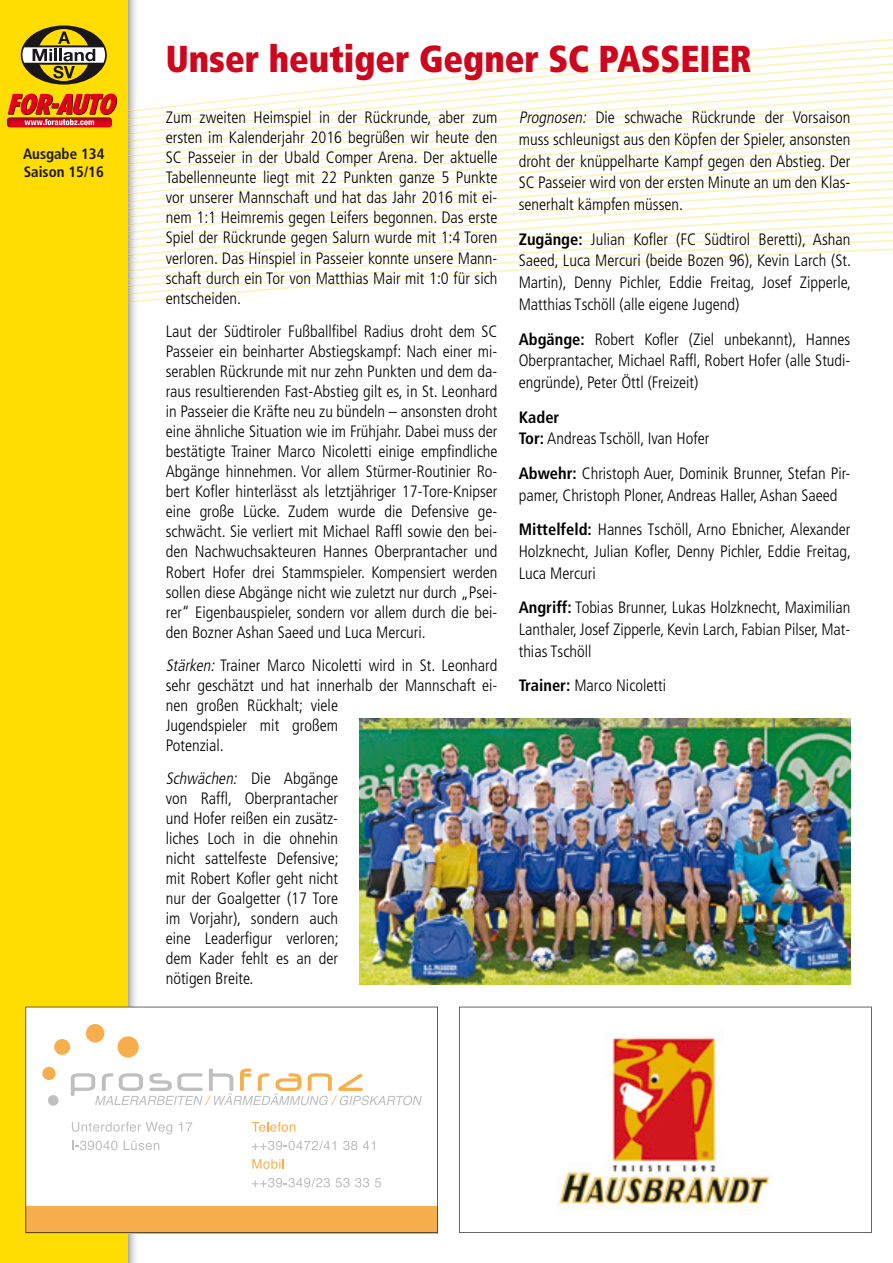
<style>
.page{position:relative;width:893px;height:1263px;background:#fff}
.page>*{position:absolute;margin:0;border:0;box-sizing:border-box;transform-origin:0 0}
.t1{font:900 condensed 37.5px "Frutiger";color:#cd071e;scale:.95 1}
.t2{font:300 condensed 16.5px/20.1px "Frutiger";color:#010000;text-align:justify}
.t3{font:700 condensed 15px/18px "Frutiger";color:#1a171c}
.s1{font-style:italic}
.s2{font-weight:700}
</style>
<div class="page">
<svg style="left:145px;top:39px;width:748px;height:70px"></svg>
<img style="left:128px;top:0;width:11px;height:1263px">
<svg style="left:128px;top:109px;width:765px;height:194px"></svg>
<div style="left:0;top:0;width:128px;height:1263px;background:#fd0"></div>
<svg style="left:21px;top:26px;width:86px;height:59px"></svg>
<img style="left:7px;top:118px;width:105px;height:9px">
<svg style="left:8px;top:94px;width:110px;height:31px"></svg>
<img style="left:359px;top:719px;width:491px;height:265px">
<svg style="left:459px;top:1007px;width:413px;height:226px"></svg>
<svg style="left:26px;top:1007px;width:412px;height:226px"></svg>
<svg style="left:252px;top:1178px;width:117px;height:9px"></svg>
<svg style="left:375px;top:1178px;width:6px;height:9px"></svg>
<svg style="left:252px;top:1159px;width:32px;height:10px"></svg>
<svg style="left:252px;top:1140px;width:84px;height:10px"></svg>
<svg style="left:343px;top:1141px;width:14px;height:9px"></svg>
<svg style="left:363px;top:1141px;width:12px;height:9px"></svg>
<svg style="left:252px;top:1122px;width:43px;height:10px"></svg>
<svg style="left:72px;top:1140px;width:45px;height:10px"></svg>
<svg style="left:124px;top:1140px;width:35px;height:10px"></svg>
<svg style="left:72px;top:1122px;width:100px;height:12px"></svg>
<svg style="left:179px;top:1122px;width:13px;height:9px"></svg>
<p class="t3" style="left:23px;top:145px;width:83px">Ausgabe 134<br>Saison 15/16</p>
<h1 class="t1" style="left:166px;top:36px;width:618px">Unser heutiger Gegner SC PASSEIER</h1>
<p class="t2" style="left:166px;top:107px;width:333px">Zum zweiten Heimspiel in der Rückrunde, aber zum ersten im Kalenderjahr 2016 begrüßen wir heute den SC Passeier in der Ubald Comper Arena. Der aktuelle Tabellenneunte liegt mit 22 Punkten ganze 5 Punkte vor unserer Mannschaft und hat das Jahr 2016 mit ei&shy;nem 1:1 Heimremis gegen Leifers begonnen. Das erste Spiel der Rückrunde gegen Salurn wurde mit 1:4 Toren verloren. Das Hinspiel in Passeier konnte unsere Mann&shy;schaft durch ein Tor von Matthias Mair mit 1:0 für sich entscheiden.</p>
<p class="t2" style="left:166px;top:321px;width:333px">Laut der Südtiroler Fußballfibel Radius droht dem SC Passeier ein beinharter Abstiegskampf: Nach einer mi&shy;serablen Rückrunde mit nur zehn Punkten und dem da&shy;raus resultierenden Fast-Abstieg gilt es, in St. Leonhard in Passeier die Kräfte neu zu bündeln – ansonsten droht eine ähnliche Situation wie im Frühjahr. Dabei muss der bestätigte Trainer Marco Nicoletti einige empfindliche Abgänge hinnehmen. Vor allem Stürmer-Routinier Ro&shy;bert Kofler hinterlässt als letztjähriger 17-Tore-Knipser eine große Lücke. Zudem wurde die Defensive ge&shy;schwächt. Sie verliert mit Michael Raffl sowie den bei&shy;den Nachwuchsakteuren Hannes Oberprantacher und Robert Hofer drei Stammspieler. Kompensiert werden sollen diese Abgänge nicht wie zuletzt nur durch „Psei&shy;rer“ Eigenbauspieler, sondern vor allem durch die bei&shy;den Bozner Ashan Saeed und Luca Mercuri.</p>
<p class="t2" style="left:166px;top:655px;width:333px;text-align:left"><span class="s1">Stärken:</span> Trainer Marco Nicoletti wird in St. Leonhard sehr geschätzt und hat innerhalb der Mannschaft ei&shy;nen großen Rückhalt; viele<br>Jugendspieler mit großem<br>Potenzial.</p>
<p class="t2" style="left:166px;top:768px;width:174px"><span class="s1">Schwächen:</span> D i e Abg ä n g e von Raffl, Oberprantacher und Hofer reißen ein zusätz&shy;liches Loch in die ohnehin nicht sattelfeste Defensive; mit Robert Kofler geht nicht nur der Goalgetter (17 Tore im Vorjahr), sondern auch eine Leaderfigur verloren; dem Kader fehlt es an der nötigen Breite.</p>
<p class="t2" style="left:519px;top:107px;width:333px;line-height:21.8px"><span class="s1">Prognosen:</span> Die schwache Rückrunde der Vorsaison muss schleunigst aus den Köpfen der Spieler, ansonsten droht der knüppelharte Kampf gegen den Abstieg. Der SC Passeier wird von der ersten Minute an um den Klas&shy;senerhalt kämpfen müssen.</p>
<p class="t2" style="left:519px;top:228px;width:334px;line-height:21.8px"><span class="s2">Zugänge:</span> Julian Kofler (FC Südtirol Beretti), Ashan Saeed, Luca Mercuri (beide Bozen 96), Kevin Larch (St.<br>Martin), Denny Pichler, Eddie Freitag, Josef Zipperle, Matthias Tschöll (alle eigene Jugend)</p>
<p class="t2" style="left:519px;top:328px;width:333px;line-height:21.8px"><span class="s2">Abgänge:</span> Robert Kofler (Ziel unbekannt), Hannes Oberprantacher, Michael Raffl, Robert Hofer (alle Studi&shy;engründe), Peter Öttl (Freizeit)</p>
<p class="t2" style="left:519px;top:406px;width:192px;line-height:21.8px"><span class="s2">Kader<br>Tor:</span> Andreas Tschöll, Ivan Hofer</p>
<p class="t2" style="left:519px;top:463px;width:333px;line-height:21.8px"><span class="s2">Abwehr:</span> Christoph Auer, Dominik Brunner, Stefan Pir&shy;pamer, Christoph Ploner, Andreas Haller, Ashan Saeed</p>
<p class="t2" style="left:519px;top:519px;width:334px;line-height:21.8px"><span class="s2">Mittelfeld:</span> Hannes Tschöll, Arno Ebnicher, Alexander Holzknecht, Julian Kofler, Denny Pichler, Eddie Freitag, Luca Mercuri</p>
<p class="t2" style="left:519px;top:597px;width:333px;line-height:21.8px"><span class="s2">Angriff:</span> Tobias Brunner, Lukas Holzknecht, Maximilian Lanthaler, Josef Zipperle, Kevin Larch, Fabian Pilser, Mat&shy;thias Tschöll</p>
<p class="t2" style="left:519px;top:676px;width:149px"><span class="s2">Trainer:</span> Marco Nicoletti</p>
</div>
